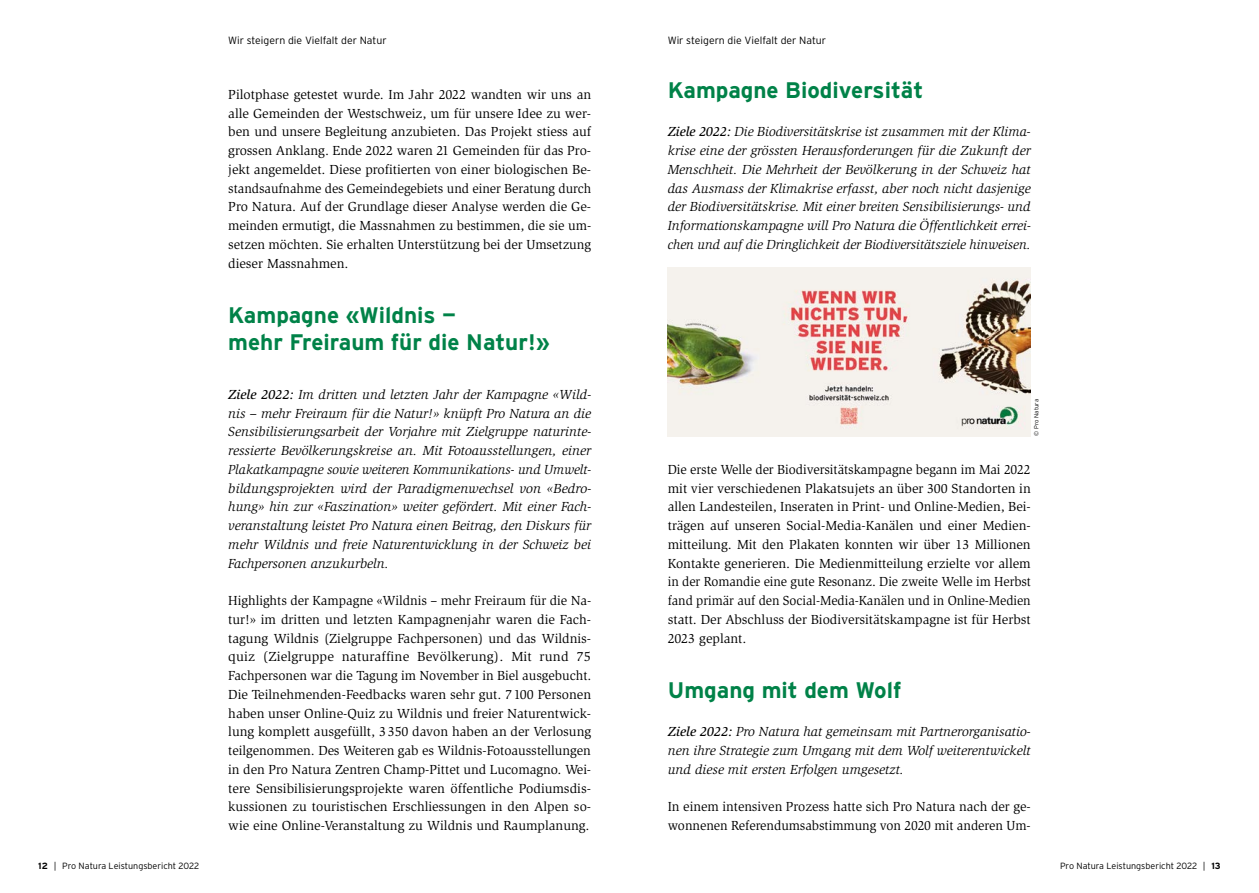
<style>
.page{position:relative;width:1259px;height:893px;background:#fff}
.page>*{position:absolute;margin:0;border:0;box-sizing:border-box;transform-origin:0 0}
.t1{font:700 22.5px/27px "Interstate";color:#008248}
.t2{font:13.5px/18.8px "Slimbach Std";color:#000;text-align:justify}
.t3{font:italic 13.5px/18.8px "Slimbach Std";color:#000;text-align:justify}
.t4{font:300 10.5px "Interstate";color:#000}
.t5{font:300 9px "Interstate";color:#000}
.t6{font:300 6px "Interstate";letter-spacing:.01em;color:#000}
.s1{font-weight:500}
.s2{font-weight:700}
</style>
<div class="page">
<img style="left:668px;top:267px;width:362px;height:169px">
<p class="t4" style="left:228px;top:34px;width:160px">Wir steigern die Vielfalt der Natur</p>
<p class="t4" style="left:668px;top:34px;width:160px">Wir steigern die Vielfalt der Natur</p>
<p class="t2" style="left:228px;top:85px;width:364px">Pilotphase getestet wurde. Im Jahr 2022 wandten wir uns an alle Gemeinden der Westschweiz, um für unsere Idee zu wer&shy;ben und unsere Begleitung anzubieten. Das Projekt stiess auf grossen Anklang. Ende 2022 waren 21 Gemeinden für das Pro&shy;jekt angemeldet. Diese profitierten von einer biologischen Be&shy;standsaufnahme des Gemeindegebiets und einer Beratung durch Pro Natura. Auf der Grundlage dieser Analyse werden die Ge&shy;meinden ermutigt, die Massnahmen zu bestimmen, die sie um&shy;setzen möchten. Sie erhalten Unterstützung bei der Umsetzung dieser Massnahmen.</p>
<h1 class="t1" style="left:228px;top:301px;width:323px">Kampagne «Wildnis —<br>mehr Freiraum für die Natur!»</h1>
<p class="t3" style="left:228px;top:385px;width:364px"><span class="s1">Ziele 2022:</span> Im dritten und letzten Jahr der Kampagne «Wild&shy;nis – mehr Freiraum für die Natur!» knüpft Pro Natura an die Sensibilisierungsarbeit der Vorjahre mit Zielgruppe naturinte&shy;ressierte Bevölkerungskreise an. Mit Fotoausstellungen, einer Plakatkampagne sowie weiteren Kommunikations- und Umwelt&shy;bildungsprojekten wird der Paradigmenwechsel von «Bedro&shy;hung» hin zur «Faszination» weiter gefördert. Mit einer Fach&shy;veranstaltung leistet Pro Natura einen Beitrag, den Diskurs für mehr Wildnis und freie Naturentwicklung in der Schweiz bei Fachpersonen anzukurbeln.</p>
<p class="t2" style="left:228px;top:591px;width:365px">Highlights der Kampagne «Wildnis – mehr Freiraum für die Na&shy;tur!» im dritten und letzten Kampagnenjahr waren die Fach&shy;tagung Wildnis (Zielgruppe Fachpersonen) und das Wildnis&shy;quiz (Zielgruppe naturaffine Bevölkerung). Mit rund 75<br>Fachpersonen war die Tagung im November in Biel ausgebucht.<br>Die Teilnehmenden-Feedbacks waren sehr gut. 7100 Personen haben unser Online-Quiz zu Wildnis und freier Naturentwick&shy;lung komplett ausgefüllt, 3350 davon haben an der Verlosung teilgenommen. Des Weiteren gab es Wildnis-Fotoausstellungen in den Pro Natura Zentren Champ-Pittet und Lucomagno. Wei&shy;tere Sensibilisierungsprojekte waren öffentliche Podiumsdis&shy;kussionen zu touristischen Erschliessungen in den Alpen so&shy;wie eine Online-Veranstaltung zu Wildnis und Raumplanung.</p>
<h1 class="t1" style="left:668px;top:76px;width:257px">Kampagne Biodiversität</h1>
<p class="t3" style="left:668px;top:122px;width:364px"><span class="s1">Ziele 2022:</span> Die Biodiversitätskrise ist zusammen mit der Klima&shy;krise eine der grössten Herausforderungen für die Zukunft der Menschheit. Die Mehrheit der Bevölkerung in der Schweiz hat das Ausmass der Klimakrise erfasst, aber noch nicht dasjenige der Biodiversitätskrise. Mit einer breiten Sensibilisierungs- und Informationskampagne will Pro Natura die Öffentlichkeit errei&shy;chen und auf die Dringlichkeit der Biodiversitätsziele hinweisen.</p>
<p class="t6" style="left:1033px;top:436px;width:38px;rotate:-90deg">© Pro Natura</p>
<p class="t2" style="left:668px;top:460px;width:365px">Die erste Welle der Biodiversitätskampagne begann im Mai 2022 mit vier verschiedenen Plakatsujets an über 300 Standorten in allen Landesteilen, Inseraten in Print- und Online-Medien, Bei&shy;trägen auf unseren Social-Media-Kanälen und einer Medien&shy;mitteilung. Mit den Plakaten konnten wir über 13 Millionen Kontakte generieren. Die Medienmitteilung erzielte vor allem in der Romandie eine gute Resonanz. Die zweite Welle im Herbst fand primär auf den Social-Media-Kanälen und in Online-Medien statt. Der Abschluss der Biodiversitätskampagne ist für Herbst 2023 geplant.</p>
<h1 class="t1" style="left:668px;top:676px;width:235px">Umgang mit dem Wolf</h1>
<p class="t3" style="left:668px;top:722px;width:364px"><span class="s1">Ziele 2022:</span> Pro Natura hat gemeinsam mit Partnerorganisatio&shy;nen ihre Strategie zum Umgang mit dem Wolf weiterentwickelt und diese mit ersten Erfolgen umgesetzt.</p>
<p class="t2" style="left:668px;top:797px;width:364px">In einem intensiven Prozess hatte sich Pro Natura nach der ge&shy;wonnenen Referendumsabstimmung von 2020 mit anderen Um-</p>
<p class="t5" style="left:38px;top:860px;width:162px"><span class="s2">12</span> | Pro Natura Leistungsbericht 2022</p>
<p class="t5" style="left:1060px;top:860px;width:162px">Pro Natura Leistungsbericht 2022 | <span class="s2">13</span></p>
</div>
